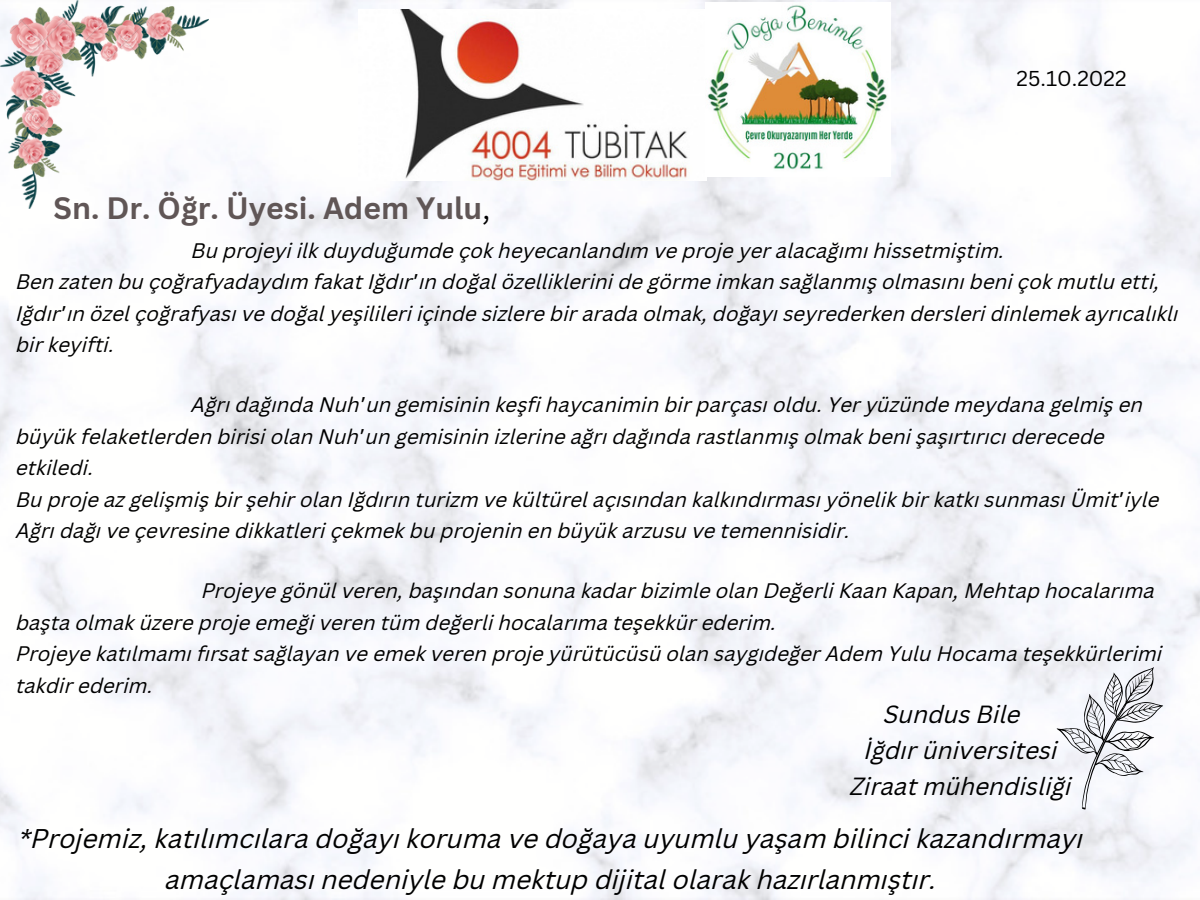
<style>
.page{position:relative;width:1200px;height:900px;background:#fff}
.page>*{position:absolute;margin:0;border:0;box-sizing:border-box;transform-origin:0 0}
.t1{font:700 30.2px "Canva Sans";color:#605656}
.t2{font:italic 26.4px/40.4px "Canva Sans";color:#000;text-align:center}
.t3{font:italic 24.2px "Canva Sans";color:#000}
.t4{font:21px "Canva Sans";color:#000}
.t5{font:italic 20.4px/31.6px "Canva Sans";color:#000}
.s1{font-weight:400;color:#000}
.s2{font-family:"Noto Sans Gurmukhi";font-style:normal}
</style>
<div class="page">
<img style="left:0;top:0;width:1200px;height:900px">
<img style="left:358px;top:9px;width:348px;height:171px">
<img style="left:706px;top:3px;width:184px;height:174px">
<svg style="left:1057px;top:667px;width:106px;height:142px"></svg>
<img style="left:0;top:0;width:208px;height:209px">
<h1 class="t1" style="left:54px;top:187px;width:438px">Sn. Dr. Öğr. Üyesi. Adem Yulu<span class="s1">,</span></h1>
<p class="t4" style="left:1017px;top:64px;width:111px">25.10.2022</p>
<p class="t5" style="left:16px;top:237px;width:1164px;text-indent:176px">Bu projeyi ilk duyduğumde çok heyecanlandım ve proje yer alacağımı hissetmiştim.<br>Ben zaten bu çoğrafyadaydım fakat Iğdır<span class="s2">’</span>ın doğal özelliklerini de görme imkan sağlanmış olmasını beni çok mutlu etti, Iğdır<span class="s2">’</span>ın özel çoğrafyası ve doğal yeşilileri içinde sizlere bir arada olmak, doğayı seyrederken dersleri dinlemek ayrıcalıklı bir keyifti.</p>
<p class="t5" style="left:16px;top:391px;width:1145px;text-indent:176px">Ağrı dağında Nuh<span class="s2">’</span>un gemisinin keşfi haycanimin bir parçası oldu. Yer yüzünde meydana gelmiş en büyük felaketlerden birisi olan Nuh<span class="s2">’</span>un gemisinin izlerine ağrı dağında rastlanmış olmak beni şaşırtırıcı derecede etkiledi.<br>Bu proje az gelişmiş bir şehir olan Iğdırın turizm ve kültürel açısından kalkındırması yönelik bir katkı sunması Ümit<span class="s2">’</span>iyle Ağrı dağı ve çevresine dikkatleri çekmek bu projenin en büyük arzusu ve temennisidir.</p>
<p class="t5" style="left:16px;top:577px;width:1148px;text-indent:186px">Projeye gönül veren, başından sonuna kadar bizimle olan Değerli Kaan Kapan, Mehtap hocalarıma başta olmak üzere proje emeği veren tüm değerli hocalarıma teşekkür ederim.<br>Projeye katılmamı fırsat sağlayan ve emek veren proje yürütücüsü olan saygıdeğer Adem Yulu Hocama teşekkürlerimi takdir ederim.</p>
<p class="t3" style="left:884px;top:704px;width:138px">Sundus Bile</p>
<p class="t3" style="left:864px;top:740px;width:195px">İğdır üniversitesi</p>
<p class="t3" style="left:851px;top:776px;width:223px">Ziraat mühendisliği</p>
<p class="t2" style="left:19px;top:821px;width:1066px">*Projemiz, katılımcılara doğayı koruma ve doğaya uyumlu yaşam bilinci kazandırmayı amaçlaması nedeniyle bu mektup dijital olarak hazırlanmıştır.</p>
</div>
